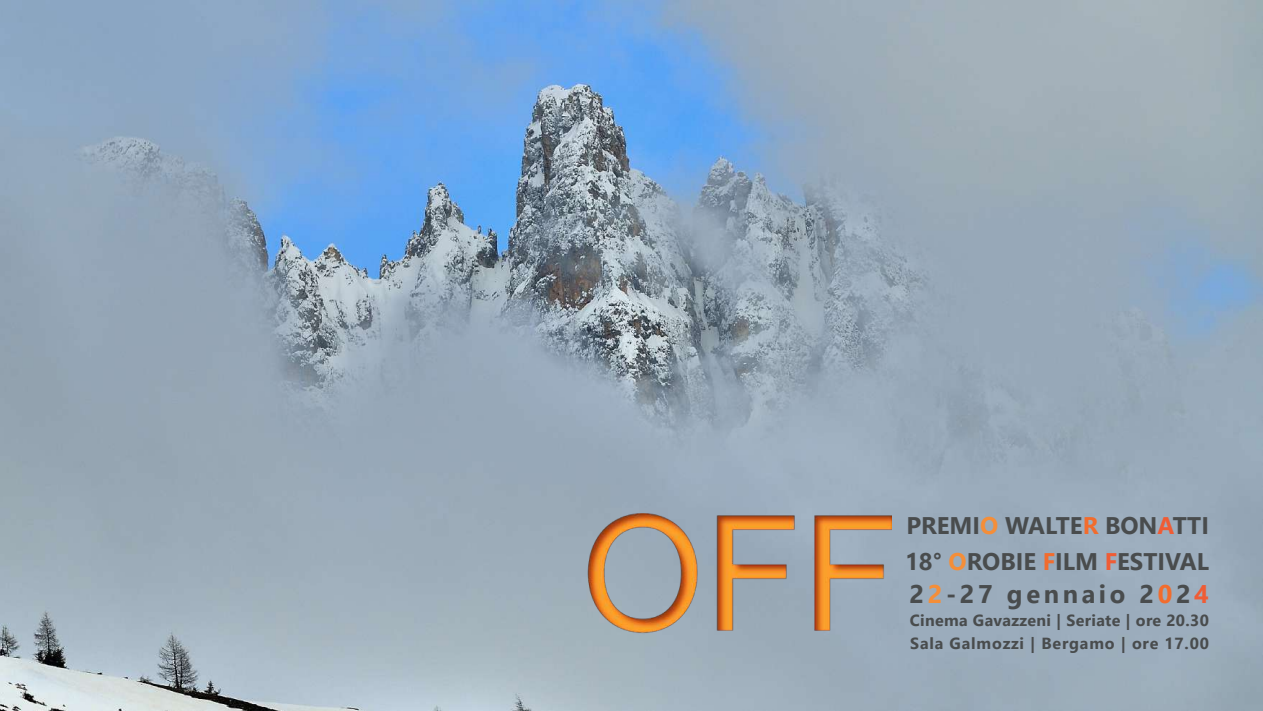
<style>
.page{position:relative;width:1263px;height:711px;background:#fff}
.page>*{position:absolute;margin:0;border:0;box-sizing:border-box;transform-origin:0 0}
.t1{font:700 25.5px "Segoe UI";letter-spacing:.14em;color:#494c4d}
.t2{font:700 24px/36px "Segoe UI";color:#494c4d}
.t3{font:700 16.05px/22.5px "Segoe UI";letter-spacing:.02em;color:#494c4d}
.s1{color:#f58e38}
.s2{color:#f26c2d}
.s3{color:#ef5c35}
</style>
<div class="page">
<img style="left:0;top:0;width:1263px;height:710px">
<img style="left:576px;top:513px;width:315px;height:138px">
<h2 class="t2" style="left:905px;top:505px;width:305px">PREMI<span class="s1">O</span> WALTE<span class="s2">R</span> BON<span class="s3">A</span>TTI<br>18° <span class="s1">O</span>ROBIE <span class="s2">F</span>ILM <span class="s3">F</span>ESTIVAL</h2>
<h1 class="t1" style="left:909px;top:570px;width:301px">2<span class="s1">2</span>-27 gennaio 2<span class="s2">0</span>2<span class="s3">4</span></h1>
<p class="t3" style="left:910px;top:607px;width:300px">Cinema Gavazzeni | Seriate | ore 20.30<br>Sala Galmozzi | Bergamo | ore 17.00</p>
</div>
